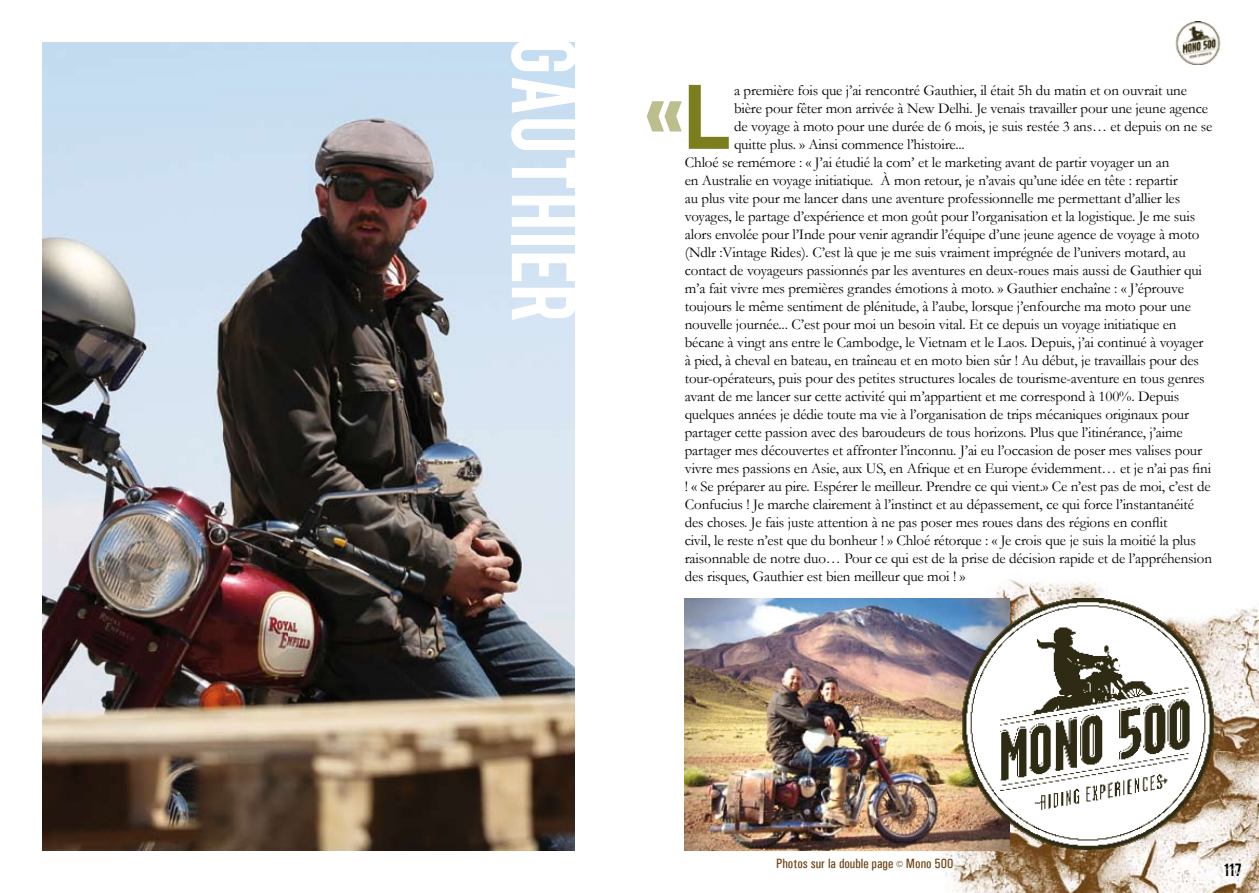
<style>
.page{position:relative;width:1259px;height:893px;background:#fff}
.page>*{position:absolute;margin:0;border:0;box-sizing:border-box;transform-origin:0 0}
.t1{font:95.85px "SF Speedwaystar";color:#7b7e1c}
.t2{font:90.6px "SF Speedwaystar";color:#7b7e1c}
.t3{font:72px "Bebas";letter-spacing:.015em;color:#fff}
.t4{font:15px "Garamond";letter-spacing:-.01em;color:#000}
.t5{font:15px "Boycott";color:#000}
.t6{font:500 condensed 13.5px "Univers";color:#6e4517}
</style>
<div class="page">
<img style="left:43px;top:43px;width:531px;height:807px">
<img style="left:840px;top:579px;width:419px;height:314px">
<img style="left:685px;top:598px;width:324px;height:252px">
<img style="left:1175px;top:22px;width:46px;height:43px">
<img style="left:959px;top:598px;width:257px;height:251px">
<h3 class="t3" style="left:596px;top:37px;width:288px;rotate:90deg">gauthier</h3>
<h1 class="t1" style="left:685px;top:65px;width:47px">L</h1>
<p class="t4" style="left:734px;top:80px;width:454px">a première fois que j’ai rencontré Gauthier, il était 5h du matin et on ouvrait une</p>
<h2 class="t2" style="left:643px;top:67px;width:44px">«</h2>
<p class="t4" style="left:734px;top:98px;width:475px">bière pour fêter mon arrivée à New Delhi. Je venais travailler pour une jeune agence</p>
<p class="t4" style="left:734px;top:116px;width:480px">de voyage à moto pour une durée de 6 mois, je suis restée 3 ans… et depuis on ne se</p>
<p class="t4" style="left:734px;top:134px;width:232px">quitte plus. » Ainsi commence l’histoire...</p>
<p class="t4" style="left:685px;top:152px;width:486px">Chloé se remémore : « J’ai étudié la com’ et le marketing avant de partir voyager un an</p>
<p class="t4" style="left:685px;top:170px;width:494px">en Australie en voyage initiatique. À mon retour, je n’avais qu’une idée en tête : repartir</p>
<p class="t4" style="left:685px;top:188px;width:497px">au plus vite pour me lancer dans une aventure professionnelle me permettant d’allier les</p>
<p class="t4" style="left:685px;top:206px;width:512px">voyages, le partage d’expérience et mon goût pour l’organisation et la logistique. Je me suis</p>
<p class="t4" style="left:685px;top:224px;width:516px">alors envolée pour l’Inde pour venir agrandir l’équipe d’une jeune agence de voyage à moto</p>
<p class="t4" style="left:685px;top:242px;width:502px">(Ndlr :Vintage Rides). C’est là que je me suis vraiment imprégnée de l’univers motard, au</p>
<p class="t4" style="left:685px;top:260px;width:519px">contact de voyageurs passionnés par les aventures en deux-roues mais aussi de Gauthier qui</p>
<p class="t4" style="left:685px;top:278px;width:500px">m’a fait vivre mes premières grandes émotions à moto. » Gauthier enchaîne : « J’éprouve</p>
<p class="t4" style="left:685px;top:296px;width:508px">toujours le même sentiment de plénitude, à l’aube, lorsque j’enfourche ma moto pour une</p>
<p class="t4" style="left:685px;top:314px;width:493px">nouvelle journée... C’est pour moi un besoin vital. Et ce depuis un voyage initiatique en</p>
<p class="t4" style="left:685px;top:332px;width:520px">bécane à vingt ans entre le Cambodge, le Vietnam et le Laos. Depuis, j’ai continué à voyager</p>
<p class="t4" style="left:685px;top:350px;width:516px">à pied, à cheval en bateau, en traîneau et en moto bien sûr ! Au début, je travaillais pour des</p>
<p class="t4" style="left:685px;top:368px;width:521px">tour-opérateurs, puis pour des petites structures locales de tourisme-aventure en tous genres</p>
<p class="t4" style="left:685px;top:386px;width:496px">avant de me lancer sur cette activité qui m’appartient et me correspond à 100%. Depuis</p>
<p class="t4" style="left:685px;top:404px;width:506px">quelques années je dédie toute ma vie à l’organisation de trips mécaniques originaux pour</p>
<p class="t4" style="left:685px;top:422px;width:499px">partager cette passion avec des baroudeurs de tous horizons. Plus que l’itinérance, j’aime</p>
<p class="t4" style="left:685px;top:440px;width:519px">partager mes découvertes et affronter l’inconnu. J’ai eu l’occasion de poser mes valises pour</p>
<p class="t4" style="left:685px;top:458px;width:528px">vivre mes passions en Asie, aux US, en Afrique et en Europe évidemment… et je n’ai pas fini</p>
<p class="t4" style="left:685px;top:476px;width:527px">! « Se préparer au pire. Espérer le meilleur. Prendre ce qui vient.» Ce n’est pas de moi, c’est de</p>
<p class="t4" style="left:685px;top:494px;width:511px">Confucius ! Je marche clairement à l’instinct et au dépassement, ce qui force l’instantanéité</p>
<p class="t4" style="left:685px;top:512px;width:484px">des choses. Je fais juste attention à ne pas poser mes roues dans des régions en conflit</p>
<p class="t4" style="left:685px;top:530px;width:512px">civil, le reste n’est que du bonheur ! » Chloé rétorque : « Je crois que je suis la moitié la plus</p>
<p class="t4" style="left:685px;top:548px;width:529px">raisonnable de notre duo… Pour ce qui est de la prise de décision rapide et de l’appréhension</p>
<p class="t4" style="left:685px;top:566px;width:282px">des risques, Gauthier est bien meilleur que moi ! »</p>
<p class="t6" style="left:776px;top:856px;width:179px">Photos sur la double page © Mono 500</p>
<p class="t5" style="left:1224px;top:859px;width:20px">117</p>
</div>
